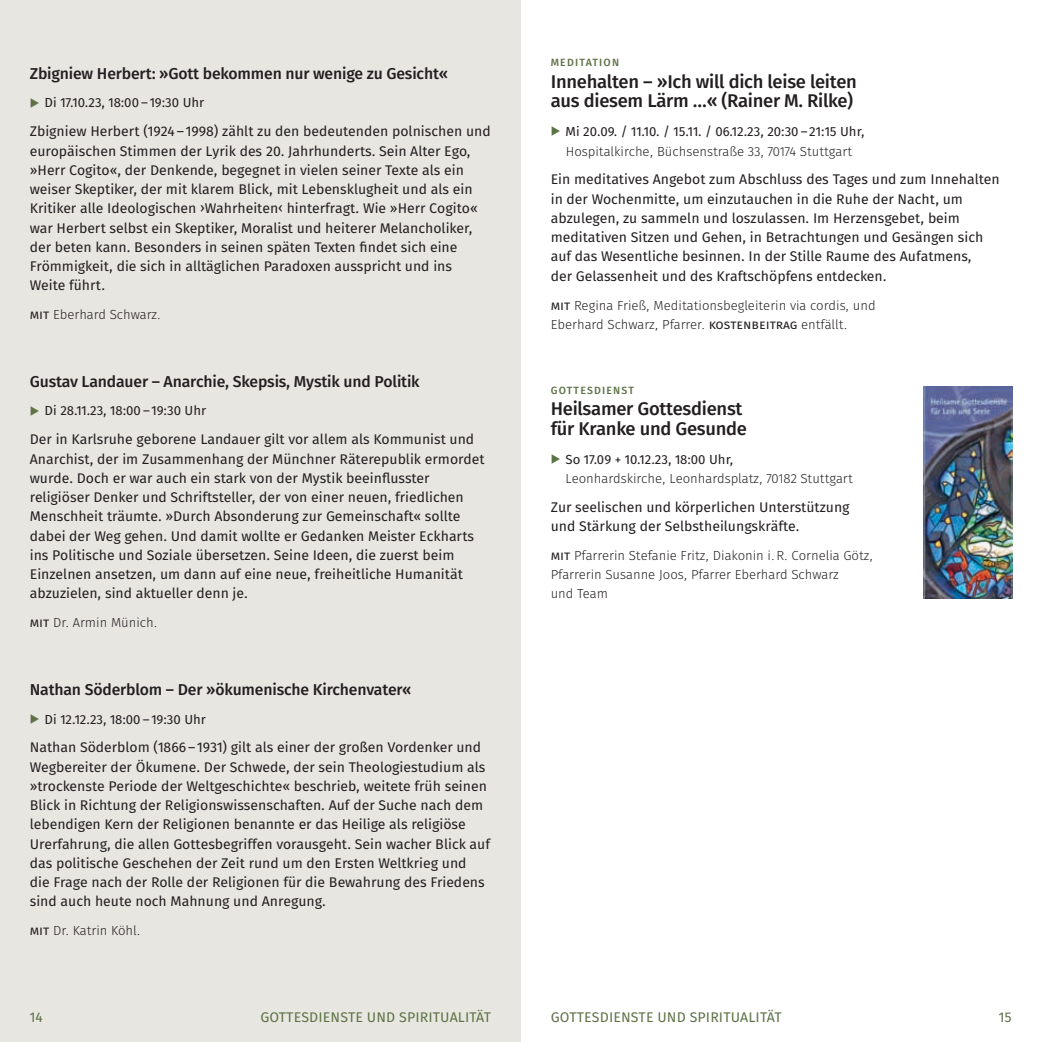
<style>
.page{position:relative;width:1042px;height:1042px;background:#fff}
.page>*{position:absolute;margin:0;border:0;box-sizing:border-box;transform-origin:0 0}
.t1{font:18.38px/19.2px "Fira Sans OT Medium";letter-spacing:-.015em;color:#231f21}
.t2{font:15.75px "Fira Sans OT Medium";letter-spacing:-.01em;color:#231f21}
.t3{font:14px/19.2px "Fira Sans OT";color:#231f21}
.t4{font:14px "Fira Sans OT";letter-spacing:.01em;color:#5e7246}
.t5{font:13.12px/19.2px "Fira Sans OT Light";color:#231f21}
.t6{font:13.12px "Fira Sans OT";color:#231f21}
.t7{font:10.5px "Fira Sans OT Medium";letter-spacing:.11em;color:#5e7246}
.s1{color:#5e7246}
.s2{font-family:"Fira Sans OT"}
</style>
<div class="page">
<div style="left:0;top:0;width:521px;height:1042px;background:#e7e6e0"></div>
<img style="left:924px;top:386px;width:88px;height:212px">
<p class="t2" style="left:30px;top:62px;width:420px">Zbigniew Herbert: »Gott bekommen nur wenige zu Gesicht«</p>
<p class="t6" style="left:30px;top:94px;width:176px"><span class="s1">◆</span> Di 17.10.23, 18:00 –19:30 U hr</p>
<p class="t3" style="left:30px;top:123px;width:462px">Zbigniew Herbert (1924–1998) zählt zu den bedeutenden polnischen und europäischen Stimmen der Lyrik des 20. Jahrhunderts. Sein Alter Ego,<br>»H err Cogito«, der Denkende, begegnet in vielen seiner Texte als ein weiser Skeptiker, der mit klarem Blick, mit Lebensklugheit und als ein Kritiker alle Ideologischen ›Wahrheiten‹ hinterfragt. Wie »H err Cogito« war H erbert selbst ein Skeptiker, Moralist und heiterer Melancholiker, der beten kann. Besonders in seinen späten Texten findet sich eine Frömmigkeit, die sich in alltäglichen Paradoxen ausspricht und ins Weite führt.</p>
<p class="t5" style="left:30px;top:306px;width:133px"><span class="s2">MIT</span> Eberhard Schwarz.</p>
<p class="t2" style="left:30px;top:370px;width:391px">Gustav Landauer – Anarchie, Skepsis, Mystik und Politik</p>
<p class="t6" style="left:30px;top:402px;width:178px"><span class="s1">◆</span> Di 28.11.23, 18:00 –19:30 U hr</p>
<p class="t3" style="left:30px;top:431px;width:456px">Der in Karlsruhe geborene Landauer gilt vor allem als Kommunist und Anarchist, der im Zusammenhang der Münchner Räterepublik ermordet wurde. Doch er war auch ein stark von der Mystik beeinflusster religiöser Denker und Schriftsteller, der von einer neuen, friedlichen Menschheit träumte. »D urch Absonderung zur Gemeinschaft« sollte dabei der Weg gehen. U nd damit wollte er Gedanken Meister Eckharts ins Politische und Soziale übersetzen. Seine Ideen, die zuerst beim Einzelnen ansetzen, um dann auf eine neue, freiheitliche H umanität abzuzielen, sind aktueller denn je.</p>
<p class="t5" style="left:30px;top:614px;width:129px"><span class="s2">MIT</span> Dr. Armin Münich.</p>
<p class="t2" style="left:30px;top:678px;width:383px">Nathan Söderblom – Der »ökumenische Kirchenvater«</p>
<p class="t6" style="left:30px;top:710px;width:178px"><span class="s1">◆</span> Di 12.12.23, 18:00 –19:30 U hr</p>
<p class="t3" style="left:30px;top:739px;width:462px">Nathan Söderblom (1866–1931) gilt als einer der großen Vordenker und Wegbereiter der Ökumene. Der Schwede, der sein Theologiestudium als »trockenste Periode der Weltgeschichte« beschrieb, weitete früh seinen Blick in Richtung der Religionswissenschaften. Auf der Suche nach dem lebendigen Kern der Religionen benannte er das H eilige als religiöse<br>U rerfahrung, die allen Gottesbegriffen vorausgeht. Sein wacher Blick auf das politische Geschehen der Zeit rund um den E rsten Weltkrieg und<br>die Frage nach der Rolle der Religionen für die Bewahrung des Friedens sind auch heute noch Mahnung und Anregung.</p>
<p class="t5" style="left:30px;top:922px;width:112px"><span class="s2">MIT</span> Dr. Katrin Köhl.</p>
<p class="t7" style="left:551px;top:55px;width:56px">ME DITATION</p>
<h1 class="t1" style="left:551px;top:73px;width:308px">I nnehalten – »Ich will dich leise leiten aus diesem Lärm …« (Rainer M. Rilke)</h1>
<p class="t6" style="left:551px;top:122px;width:315px"><span class="s1">◆</span> Mi 20.09. / 11.10. / 15.11. / 06.12.23, 20:30 –21:15 U hr,</p>
<p class="t5" style="left:566px;top:142px;width:288px">Hospitalkirche, Büchsenstraße 33, 70174 Stuttgart</p>
<p class="t3" style="left:551px;top:171px;width:450px">Ein meditatives Angebot zum Abschluss des Tages und zum Innehalten in der Wochenmitte, um einzutauchen in die Ruhe der Nacht, um abzulegen, zu sammeln und loszulassen. Im H erzensgebet, beim meditativen Sitzen und Gehen, in Betrachtungen und Gesängen sich auf das Wesentliche besinnen. In der Stille Raume des Aufatmens,<br>der Gelassenheit und des Kraftschöpfens entdecken.</p>
<p class="t5" style="left:551px;top:296px;width:326px"><span class="s2">Mit</span> Regina Frieß, Meditationsbegleiterin via cordis, und<br>Eberhard Schwarz, Pfarrer. <span class="s2">Koste nbe itrag</span> entfällt.</p>
<p class="t7" style="left:551px;top:382px;width:58px">GOTTESDIEN</p>
<p class="t7" style="left:621px;top:382px;width:14px">ST</p>
<h1 class="t1" style="left:551px;top:401px;width:198px">Heilsamer Gottesdienst für Kranke und Gesunde</h1>
<p class="t6" style="left:551px;top:450px;width:184px"><span class="s1">◆</span> So 17.09 + 10.12.23, 18:00 U hr,</p>
<p class="t5" style="left:566px;top:470px;width:289px">Leonhardskirche, Leonhardsplatz, 70182 Stuttgart</p>
<p class="t3" style="left:551px;top:498px;width:300px">Zur seelischen und körperlichen U nterstützung und Stärkung der Selbstheilungskräfte.</p>
<p class="t5" style="left:551px;top:546px;width:324px"><span class="s2">Mit</span> Pfarrerin Stefanie Fritz, Diakonin i.R. Cornelia Götz,<br>Pfarrerin Susanne Joos, Pfarrer Eberhard Schwarz<br>und Team</p>
<p class="t4" style="left:30px;top:1007px;width:14px">14</p>
<p class="t4" style="left:260px;top:1007px;width:10px">Gott</p>
<p class="t4" style="left:294px;top:1007px;width:164px">esdi enste und Spi ritualit</p>
<p class="t4" style="left:476px;top:1007px;width:16px">ät</p>
<p class="t4" style="left:551px;top:1007px;width:10px">Gott</p>
<p class="t4" style="left:584px;top:1007px;width:164px">esdi enste und Spi ritualit</p>
<p class="t4" style="left:767px;top:1007px;width:16px">ät</p>
<p class="t4" style="left:999px;top:1007px;width:14px">15</p>
</div>
